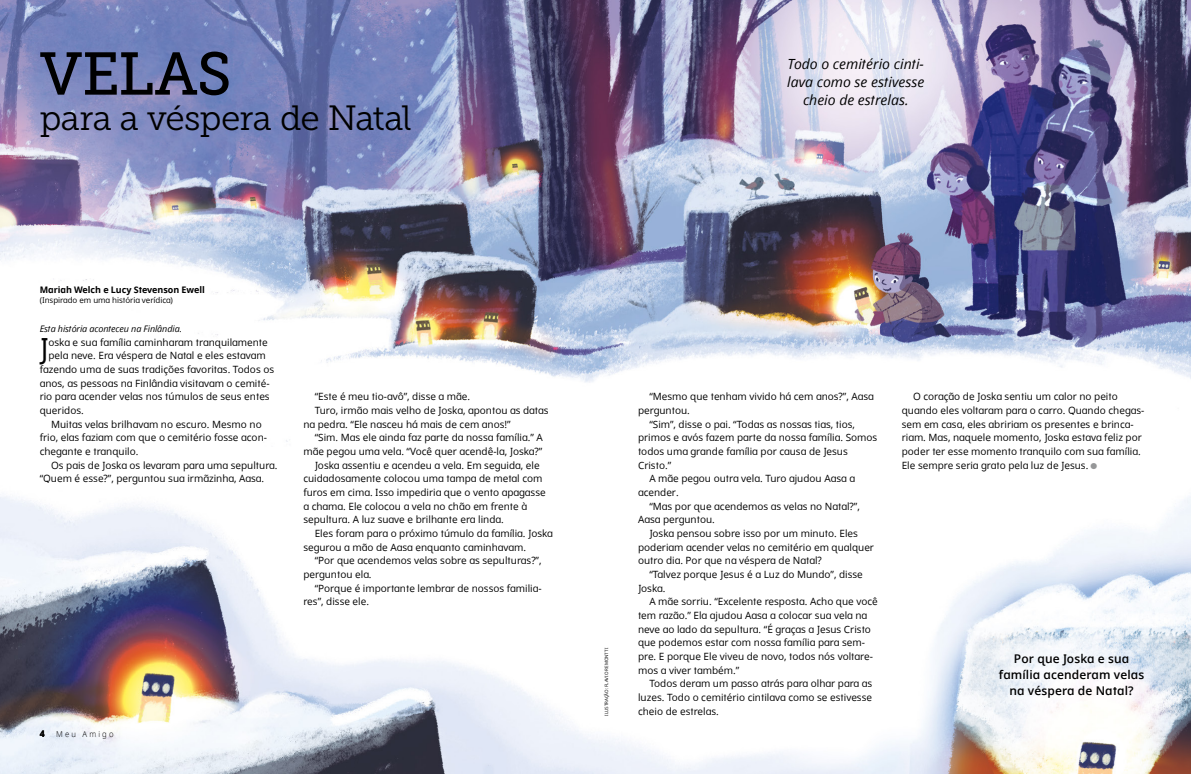
<style>
.page{position:relative;width:1191px;height:774px;background:#fff}
.page>*{position:absolute;margin:0;border:0;box-sizing:border-box;transform-origin:0 0}
.h1_MUSEO_title{font:60px "Museo Slablds Lat 500";letter-spacing:-.01em;color:#000}
.h1_MUSEO_title-2{font:35px "Museo Slablds Lat 300";letter-spacing:-.02em;color:#000}
.p1_first{font:29.1px "Dots Solidlds Lat";color:#000}
.t1{font:italic 14px/18px "Dots Solidlds Lat";color:#000;text-align:center}
.p1_aside_info_first__literacy_prompt{font:600 12px/15.8px "Dots Solidlds Lat";letter-spacing:.01em;color:#000;text-align:center}
.p1{font:10px/13.7px "Dots Solidlds Lat";color:#000}
.p1_first-2{font:10px "Dots Solidlds Lat";color:#000}
.t2{font:700 9.2px "Dots Solidlds Lat";color:#000;scale:.95 1}
.p1_bio{font:italic 9px "Dots Solidlds Lat";letter-spacing:-.01em;color:#000}
.p1_author-name{font:700 9px "Dots Solidlds Lat";letter-spacing:-.005em;color:#000}
.t3{font:300 8.2px "Dots Solidlds Lat";letter-spacing:.28em;color:#000;scale:.95 1}
.p1_author-role{font:8px "Dots Solidlds Lat";letter-spacing:-.005em;color:#000}
.t4{font:4.5px "Dots Solidlds Lat";color:#000}
.s1{font-family:"Ding P Ilds Dpi";font-size:8.5px;color:#969798}
</style>
<div class="page">
<img style="left:0;top:0;width:1191px;height:774px">
<p class="h1_MUSEO_title" style="left:40px;top:24px;width:194px">VELAS</p>
<p class="h1_MUSEO_title-2" style="left:40px;top:91px;width:373px">para a véspera de Natal</p>
<p class="t1" style="left:787px;top:55px;width:138px">Todo o cemitério cinti&shy;lava como se estivesse cheio de estrelas.</p>
<p class="p1_author-name" style="left:40px;top:283px;width:167px">Mariah Welch e Lucy Stevenson Ewell</p>
<p class="p1_author-role" style="left:40px;top:294px;width:135px">(Inspirado em uma história verídica)</p>
<p class="p1_bio" style="left:40px;top:322px;width:144px">Esta história aconteceu na Finlândia.</p>
<p class="p1_first" style="left:39px;top:327px;width:11px">J</p>
<p class="p1_first-2" style="left:48px;top:335px;width:221px">oska e sua família caminharam tranquilamente</p>
<p class="p1_first-2" style="left:48px;top:348px;width:219px">pela neve. Era véspera de Natal e eles estavam</p>
<p class="p1_first-2" style="left:40px;top:362px;width:236px">fazendo uma de suas tradições favoritas. Todos os</p>
<p class="p1_first-2" style="left:40px;top:376px;width:231px">anos, as pessoas na Finlândia visitavam o cemité-</p>
<p class="p1_first-2" style="left:40px;top:389px;width:231px">rio para acender velas nos túmulos de seus entes</p>
<p class="p1_first-2" style="left:40px;top:403px;width:46px">queridos.</p>
<p class="p1" style="left:40px;top:417px;width:229px;text-indent:11px">Muitas velas brilhavam no escuro. Mesmo no frio, elas faziam com que o cemitério fosse acon&shy;chegante e tranquilo.</p>
<p class="p1" style="left:40px;top:458px;width:239px;text-indent:11px">Os pais de Joska os levaram para uma sepultura. “Quem é esse?”, perguntou sua irmãzinha, Aasa.</p>
<p class="p1" style="left:315px;top:390px;width:157px">“Este é meu tio-avô”, disse a mãe.</p>
<p class="p1" style="left:303px;top:403px;width:247px;text-indent:11px">Turo, irmão mais velho de Joska, apontou as datas na pedra. “Ele nasceu há mais de cem anos!”</p>
<p class="p1" style="left:303px;top:431px;width:241px;text-align:right">“Sim. Mas ele ainda faz parte da nossa família.” A mãe pegou uma vela. “Você quer acendê-la, Joska?”</p>
<p class="p1" style="left:303px;top:458px;width:244px;text-indent:11px">Joska assentiu e acendeu a vela. Em seguida, ele cuidadosamente colocou uma tampa de metal com furos em cima. Isso impediria que o vento apagasse a chama. Ele colocou a vela no chão em frente à sepultura. A luz suave e brilhante era linda.</p>
<p class="p1" style="left:303px;top:526px;width:251px;text-indent:11px">Eles foram para o próximo túmulo da família. Joska segurou a mão de Aasa enquanto caminhavam.</p>
<p class="p1" style="left:303px;top:554px;width:240px;text-indent:11px">“Por que acendemos velas sobre as sepulturas?”, perguntou ela.</p>
<p class="p1" style="left:303px;top:581px;width:240px;text-indent:11px">“Porque é importante lembrar de nossos familia&shy;res”, disse ele.</p>
<p class="t2" style="left:40px;top:727px;width:7px">4</p>
<p class="t3" style="left:56px;top:728px;width:62px">Meu Amigo</p>
<p class="t4" style="left:603px;top:716px;width:70px;rotate:-90deg">ILUSTRAÇÃO: FLAVIO REMONTTI</p>
<p class="p1" style="left:638px;top:390px;width:237px;text-indent:11px">“Mesmo que tenham vivido há cem anos?”, Aasa perguntou.</p>
<p class="p1" style="left:638px;top:417px;width:241px;text-indent:11px">“Sim”, disse o pai. “Todas as nossas tias, tios, primos e avós fazem parte da nossa família. Somos todos uma grande família por causa de Jesus Cristo.”</p>
<p class="p1" style="left:638px;top:472px;width:218px;text-indent:11px">A mãe pegou outra vela. Turo ajudou Aasa a acender.</p>
<p class="p1" style="left:638px;top:499px;width:223px;text-indent:11px">“Mas por que acendemos as velas no Natal?”,<br>Aasa perguntou.</p>
<p class="p1" style="left:638px;top:526px;width:237px;text-indent:11px">Joska pensou sobre isso por um minuto. Eles poderiam acender velas no cemitério em qualquer outro dia. Por que na véspera de Natal?</p>
<p class="p1" style="left:638px;top:567px;width:226px;text-indent:11px">“Talvez porque Jesus é a Luz do Mundo”, disse<br>Joska.</p>
<p class="p1" style="left:638px;top:595px;width:241px;text-indent:11px">A mãe sorriu. “Excelente resposta. Acho que você tem razão.” Ela ajudou Aasa a colocar sua vela na neve ao lado da sepultura. “É graças a Jesus Cristo que podemos estar com nossa família para sem&shy;pre. E porque Ele viveu de novo, todos nós voltare&shy;mos a viver também.”</p>
<p class="p1" style="left:638px;top:677px;width:236px;text-align:justify;text-indent:11px">Todos deram um passo atrás para olhar para as luzes. Todo o cemitério cintilava como se estivesse cheio de estrelas.</p>
<p class="p1" style="left:901px;top:390px;width:244px;text-indent:11px">O coração de Joska sentiu um calor no peito quando eles voltaram para o carro. Quando chegas&shy;sem em casa, eles abririam os presentes e brinca&shy;riam. Mas, naquele momento, Joska estava feliz por poder ter esse momento tranquilo com sua família.<br>Ele sempre seria grato pela luz de Jesus. <span class="s1">●</span></p>
<p class="p1_aside_info_first__literacy_prompt" style="left:999px;top:651px;width:147px">Por que Joska e sua família acenderam velas na véspera de Natal?</p>
</div>
